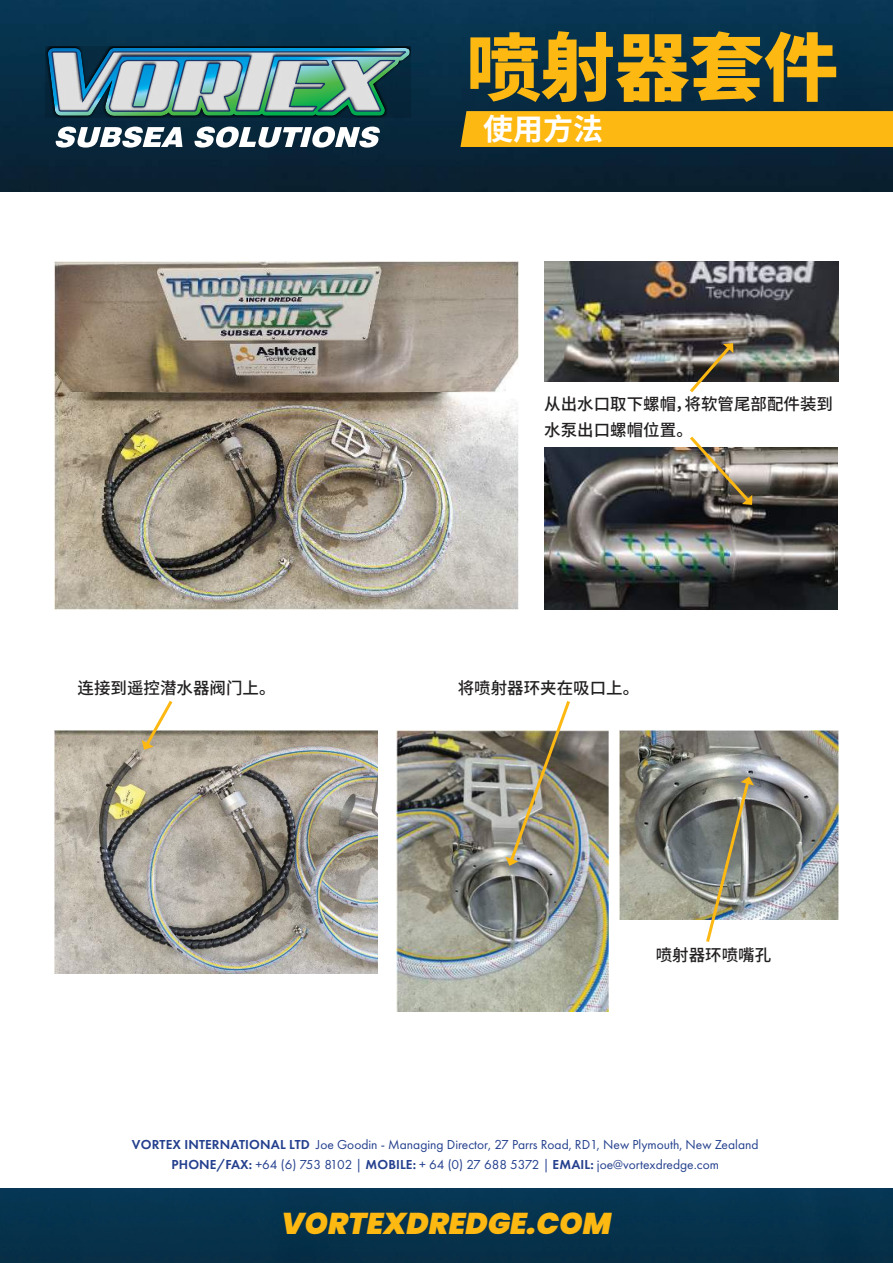
<style>
.page{position:relative;width:893px;height:1263px;background:#fff}
.page>*{position:absolute;margin:0;border:0;box-sizing:border-box;transform-origin:0 0}
.t1{font:900 74.4px "Noto Sans SC";color:#fdb812}
.t2{font:italic 900 30px "Poppins";color:#fdb812}
.t3{font:700 30px "Noto Sans SC";color:#fff}
.t4{font:500 16.5px/25.8px "Noto Sans SC";color:#221f1f}
.t5{font:13.5px/19.8px "Futura PT";color:#24408e;text-align:center}
.s1{font-weight:600}
</style>
<div class="page">
<img style="left:0;top:0;width:893px;height:191px">
<svg style="left:55px;top:127px;width:325px;height:21px"></svg>
<svg style="left:46px;top:45px;width:365px;height:73px"></svg>
<div style="left:460px;top:111px;width:433px;height:36px;background:#fdb812"></div>
<div style="left:0;top:1188px;width:893px;height:75px;background:#06334c"></div>
<img style="left:54px;top:262px;width:464px;height:348px">
<img style="left:544px;top:262px;width:295px;height:119px">
<img style="left:396px;top:731px;width:212px;height:280px">
<img style="left:54px;top:731px;width:323px;height:242px">
<img style="left:620px;top:731px;width:219px;height:189px">
<img style="left:544px;top:448px;width:294px;height:162px">
<svg style="left:687px;top:343px;width:46px;height:50px"></svg>
<svg style="left:142px;top:700px;width:33px;height:50px"></svg>
<img style="left:505px;top:701px;width:67px;height:165px">
<img style="left:704px;top:777px;width:50px;height:165px">
<svg style="left:687px;top:436px;width:65px;height:69px"></svg>
<h1 class="t1" style="left:466px;top:26px;width:373px">喷射器套件</h1>
<h2 class="t3" style="left:483px;top:113px;width:121px">使用方法</h2>
<p class="t4" style="left:544px;top:391px;width:290px">从出水口取下螺帽，将软管尾部配件装到水泵出口螺帽位置。</p>
<p class="t4" style="left:78px;top:675px;width:200px">连接到遥控潜水器阀门上。</p>
<p class="t4" style="left:458px;top:675px;width:183px">将喷射器环夹在吸口上。</p>
<p class="t4" style="left:656px;top:943px;width:117px">喷射器环喷嘴孔</p>
<p class="t5" style="left:132px;top:1136px;width:628px"><span class="s1">VORTEX INTERNATIONAL LTD</span> Joe Goodin - Managing Director, 27 Parrs Road, RD1, New Plymouth, New Zealand<br><span class="s1">PHONE/FAX:</span> +64 (6) 753 8102 | <span class="s1">MOBILE:</span> + 64 (0) 27 688 5372 | <span class="s1">EMAIL:</span> joe@vortexdredge.com</p>
<h2 class="t2" style="left:282px;top:1206px;width:331px">VORTEXDREDGE.COM</h2>
</div>
